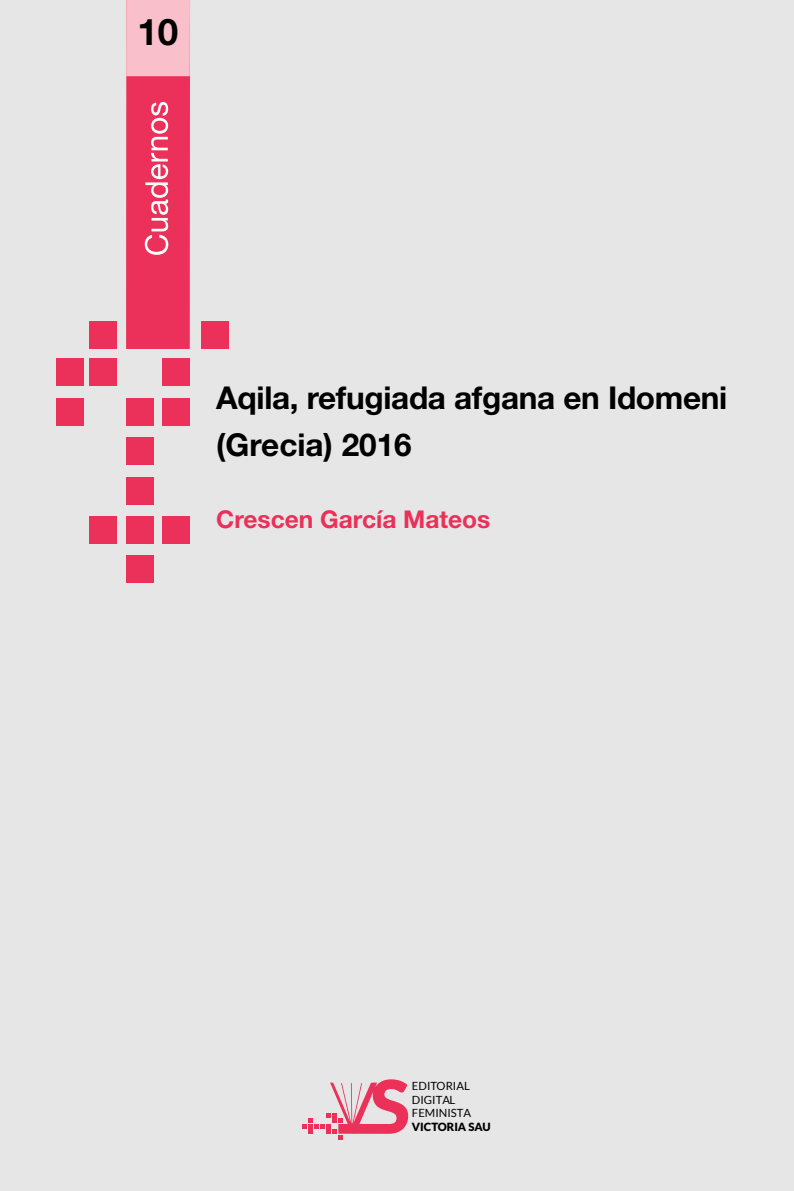
<style>
.page{position:relative;width:794px;height:1191px;background:#e6e6e6}
.page>*{position:absolute;margin:0;border:0;box-sizing:border-box;transform-origin:0 0}
.t1{font:700 36.75px "Helvetica Neue LT Std";color:#000}
.tit1A{font:700 31.5px "Helvetica Neue LT Std";letter-spacing:-.01em;color:#000}
.tit1A-2{font:700 24.5px "Helvetica Neue LT Std";color:#eb3059}
.t2{font:11.2px/13.5px "Lato";color:#000}
.t3{font:900 11.2px "Lato";color:#000}
</style>
<div class="page">
<svg style="left:302px;top:1079px;width:106px;height:60px"></svg>
<div style="left:90px;top:358px;width:27px;height:27px;background:#eb3059"></div>
<div style="left:126px;top:555px;width:27px;height:28px;background:#eb3059"></div>
<div style="left:163px;top:358px;width:27px;height:27px;background:#eb3059"></div>
<div style="left:90px;top:516px;width:27px;height:27px;background:#eb3059"></div>
<div style="left:126px;top:477px;width:27px;height:27px;background:#eb3059"></div>
<div style="left:126px;top:437px;width:27px;height:28px;background:#eb3059"></div>
<div style="left:126px;top:398px;width:27px;height:28px;background:#eb3059"></div>
<div style="left:56px;top:398px;width:27px;height:28px;background:#eb3059"></div>
<div style="left:163px;top:398px;width:27px;height:28px;background:#eb3059"></div>
<div style="left:201px;top:321px;width:28px;height:28px;background:#eb3059"></div>
<div style="left:56px;top:358px;width:27px;height:27px;background:#eb3059"></div>
<div style="left:90px;top:321px;width:27px;height:28px;background:#eb3059"></div>
<div style="left:162px;top:516px;width:27px;height:27px;background:#eb3059"></div>
<div style="left:126px;top:516px;width:27px;height:27px;background:#eb3059"></div>
<svg style="left:126px;top:0;width:64px;height:349px;background:#ee5879"></svg>
<p class="t1" style="left:137px;top:9px;width:42px">10</p>
<p class="tit1A" style="left:216px;top:378px;width:512px">Aqila, refugiada afgana en Idomeni</p>
<p class="tit1A" style="left:216px;top:425px;width:197px">(Grecia) 2016</p>
<p class="tit1A-2" style="left:216px;top:503px;width:276px">Crescen García Mateos</p>
<p class="t2" style="left:412px;top:1079px;width:61px">EDITORIAL<br>DIGITAL<br>FEMINISTA</p>
<p class="t3" style="left:412px;top:1119px;width:80px">VICTORIA SAU</p>
</div>
